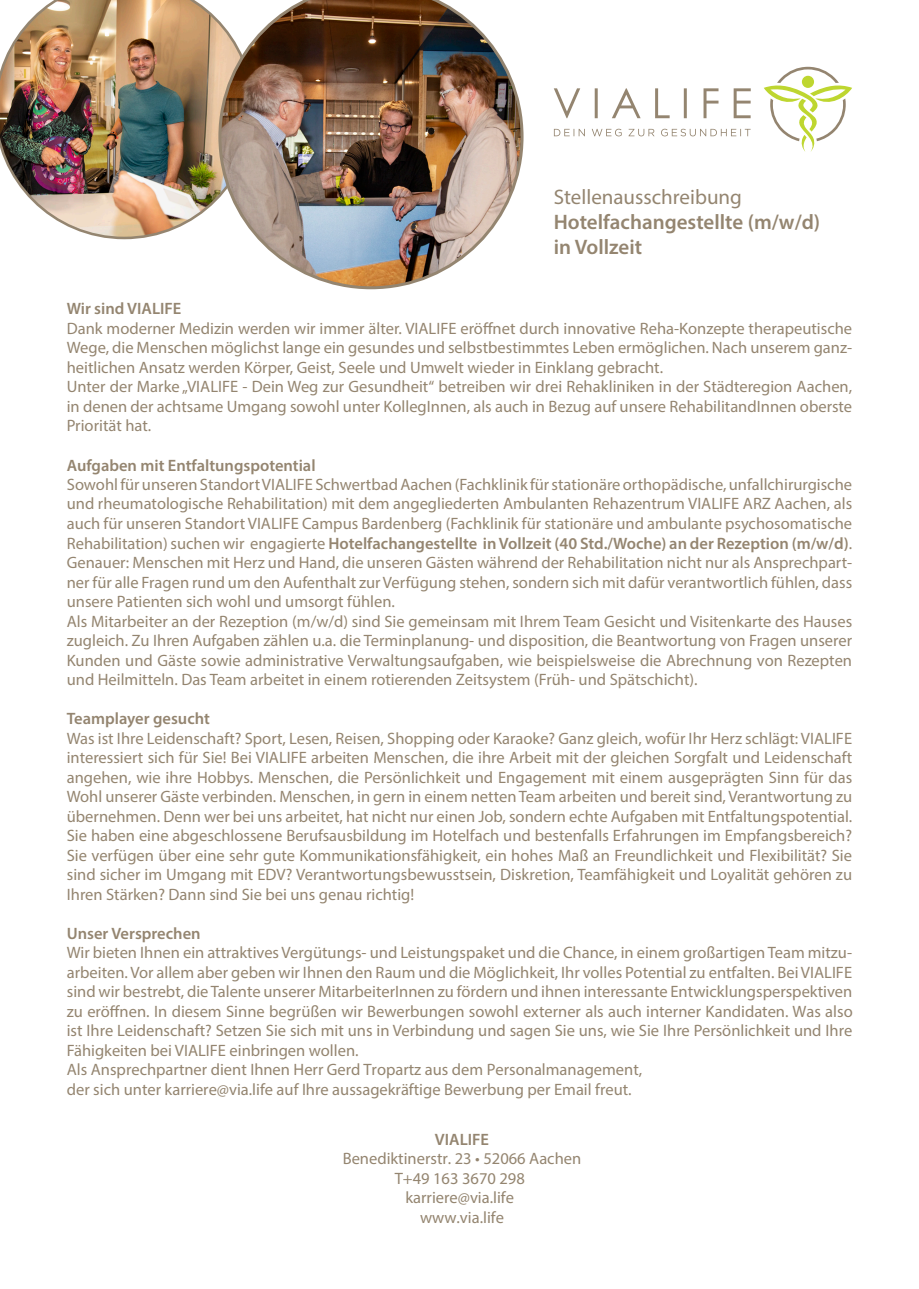
<style>
.page{position:relative;width:919px;height:1289px;background:#fff}
.page>*{position:absolute;margin:0;border:0;box-sizing:border-box;transform-origin:0 0}
.t1{font:600 21px "Myriad Pro";color:#948570}
.t2{font:21px "Myriad Pro";color:#948570}
.t3{font:16.5px/19.5px "Myriad Pro";color:#948570}
.s1{font-weight:600}
</style>
<div class="page">
<img style="left:0;top:0;width:218px;height:239px">
<img style="left:218px;top:0;width:305px;height:289px">
<svg style="left:764px;top:67px;width:88px;height:85px"></svg>
<svg style="left:554px;top:88px;width:196px;height:30px"></svg>
<svg style="left:554px;top:129px;width:196px;height:7px"></svg>
<p class="t2" style="left:553px;top:184px;width:190px">Stellenausschreibung</p>
<p class="t1" style="left:553px;top:208px;width:268px">Hotelfachangestellte (m/w/d)</p>
<p class="t1" style="left:553px;top:234px;width:90px">in Vollzeit</p>
<p class="t3" style="left:67px;top:299px;width:786px"><span class="s1">Wir sind VIALIFE<br></span>Dank moderner Medizin werden wir immer älter. VIALIFE eröffnet durch innovative Reha-Konzepte therapeutische Wege, die Menschen möglichst lange ein gesundes und selbstbestimmtes Leben ermöglichen. Nach unserem ganz&shy;heitlichen Ansatz werden Körper, Geist, Seele und Umwelt wieder in Einklang gebracht.<br>Unter der Marke „VIALIFE - Dein Weg zur Gesundheit“ betreiben wir drei Rehakliniken in der Städteregion Aachen, in denen der achtsame Umgang sowohl unter KollegInnen, als auch in Bezug auf unsere RehabilitandInnen oberste Priorität hat.</p>
<p class="t3" style="left:67px;top:455px;width:786px"><span class="s1">Aufgaben mit Entfaltungspotential<br></span>Sowohl für unseren Standort VIALIFE Schwertbad Aachen (Fachklinik für stationäre orthopädische, unfallchirurgische und rheumatologische Rehabilitation) mit dem angegliederten Ambulanten Rehazentrum VIALIFE ARZ Aachen, als auch für unseren Standort VIALIFE Campus Bardenberg (Fachklinik für stationäre und ambulante psychosomatische Rehabilitation) suchen wir engagierte <span class="s1">Hotelfachangestellte in Vollzeit (40 Std./Woche) an der Rezeption (m/w/d)</span>.<br>Genauer: Menschen mit Herz und Hand, die unseren Gästen während der Rehabilitation nicht nur als Ansprechpart&shy;ner für alle Fragen rund um den Aufenthalt zur Verfügung stehen, sondern sich mit dafür verantwortlich fühlen, dass unsere Patienten sich wohl und umsorgt fühlen.<br>Als Mitarbeiter an der Rezeption (m/w/d) sind Sie gemeinsam mit Ihrem Team Gesicht und Visitenkarte des Hauses zugleich. Zu Ihren Aufgaben zählen u.a. die Terminplanung- und disposition, die Beantwortung von Fragen unserer Kunden und Gäste sowie administrative Verwaltungsaufgaben, wie beispielsweise die Abrechnung von Rezepten und Heilmitteln. Das Team arbeitet in einem rotierenden Zeitsystem (Früh- und Spätschicht).</p>
<p class="t3" style="left:67px;top:708px;width:786px"><span class="s1">Teamplayer gesucht<br></span>Was ist Ihre Leidenschaft? Sport, Lesen, Reisen, Shopping oder Karaoke? Ganz gleich, wofür Ihr Herz schlägt: VIALIFE interessiert sich für Sie! Bei VIALIFE arbeiten Menschen, die ihre Arbeit mit der gleichen Sorgfalt und Leidenschaft angehen, wie ihre Hobbys. Menschen, die Persönlichkeit und Engagement mit einem ausgeprägten Sinn für das Wohl unserer Gäste verbinden. Menschen, in gern in einem netten Team arbeiten und bereit sind, Verantwortung zu übernehmen. Denn wer bei uns arbeitet, hat nicht nur einen Job, sondern echte Aufgaben mit Entfaltungspotential.<br>Sie haben eine abgeschlossene Berufsausbildung im Hotelfach und bestenfalls Erfahrungen im Empfangsbereich?<br>Sie verfügen über eine sehr gute Kommunikationsfähigkeit, ein hohes Maß an Freundlichkeit und Flexibilität? Sie sind sicher im Umgang mit EDV? Verantwortungsbewusstsein, Diskretion, Teamfähigkeit und Loyalität gehören zu Ihren Stärken? Dann sind Sie bei uns genau richtig!</p>
<p class="t3" style="left:67px;top:923px;width:787px"><span class="s1">Unser Versprechen<br></span>Wir bieten Ihnen ein attraktives Vergütungs- und Leistungspaket und die Chance, in einem großartigen Team mitzu&shy;arbeiten. Vor allem aber geben wir Ihnen den Raum und die Möglichkeit, Ihr volles Potential zu entfalten. Bei VIALIFE sind wir bestrebt, die Talente unserer MitarbeiterInnen zu fördern und ihnen interessante Entwicklungsperspektiven zu eröffnen. In diesem Sinne begrüßen wir Bewerbungen sowohl externer als auch interner Kandidaten. Was also ist Ihre Leidenschaft? Setzen Sie sich mit uns in Verbindung und sagen Sie uns, wie Sie Ihre Persönlichkeit und Ihre Fähigkeiten bei VIALIFE einbringen wollen.<br>Als Ansprechpartner dient Ihnen Herr Gerd Tropartz aus dem Personalmanagement,<br>der sich unter karriere@via.life auf Ihre aussagekräftige Bewerbung per Email freut.</p>
<p class="t3" style="left:343px;top:1129px;width:240px;text-align:center"><span class="s1">VIALIFE<br></span>Benediktinerstr. 23 • 52066 Aachen<br>T+49 163 3670 298 karriere@via.life<br>www.via.life</p>
</div>
